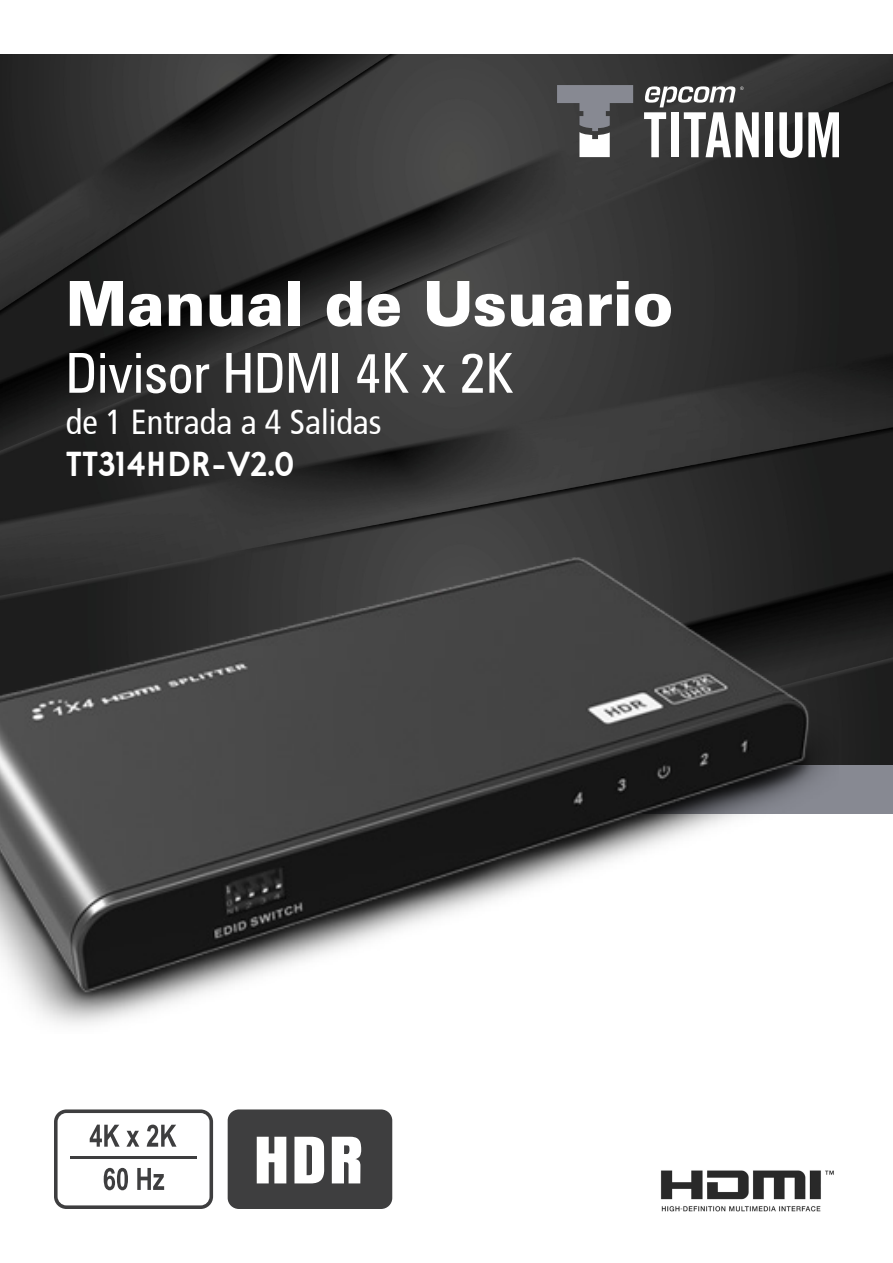
<style>
.page{position:relative;width:893px;height:1263px;background:#fff}
.page>*{position:absolute;margin:0;border:0;box-sizing:border-box;transform-origin:0 0}
.t1{font:62.25px "Zurich Black BT";color:#fff}
.t2{font:55.2px "Zurich Condensed BT";color:#fff}
.t3{font:condensed 34.5px "Frutiger";color:#fff}
.t4{font:34.5px "A Pompadour Bold Sample";color:#fff}
</style>
<div class="page">
<img style="left:1px;top:54px;width:892px;height:711px">
<div style="left:1px;top:765px;width:892px;height:49px;background:#878992"></div>
<svg style="left:644px;top:86px;width:115px;height:71px"></svg>
<div style="left:765px;top:112px;width:8px;height:45px;background:#fff"></div>
<svg style="left:779px;top:112px;width:23px;height:46px"></svg>
<svg style="left:808px;top:112px;width:31px;height:45px"></svg>
<svg style="left:557px;top:85px;width:76px;height:72px;background:#707074"></svg>
<img style="left:0;top:536px;width:839px;height:489px">
<img style="left:660px;top:1170px;width:174px;height:42px">
<svg style="left:54px;top:1109px;width:159px;height:100px"></svg>
<hr style="left:71px;top:1157px;width:126px;height:2px;background:#3e3e3f">
<div style="left:228px;top:1109px;width:164px;height:100px;background:#3e3e3f;border-radius:11px"></div>
<svg style="left:257px;top:1137px;width:29px;height:46px"></svg>
<svg style="left:294px;top:1137px;width:30px;height:46px"></svg>
<svg style="left:332px;top:1137px;width:29px;height:46px"></svg>
<p class="t1" style="left:66px;top:266px;width:609px">Manual de Usuario</p>
<p class="t2" style="left:66px;top:340px;width:448px">Divisor HDMI 4K x 2K</p>
<p class="t3" style="left:66px;top:402px;width:317px">de 1 Entrada a 4 Salidas</p>
<p class="t4" style="left:66px;top:449px;width:230px">TT314HDR-V2.0</p>
</div>
